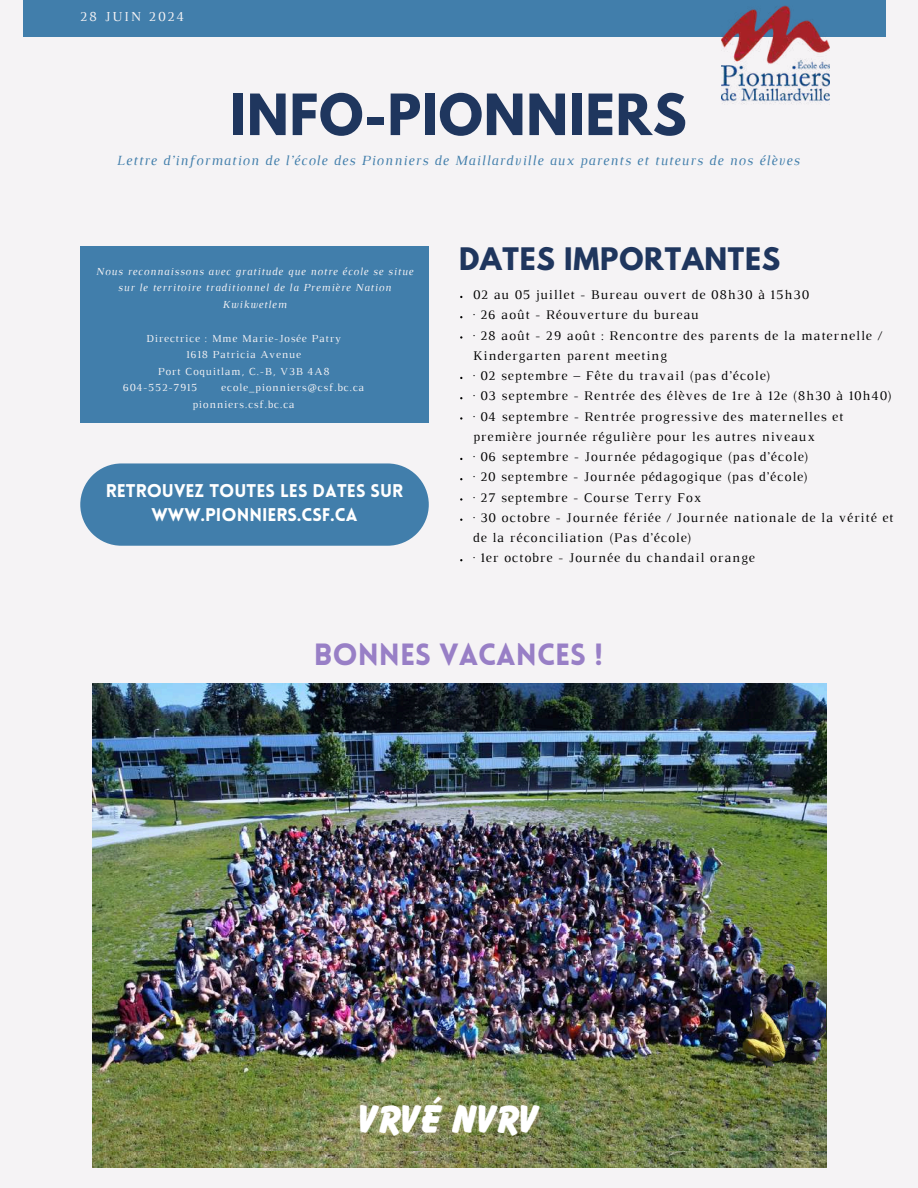
<style>
.page{position:relative;width:918px;height:1188px;background:#f5f3f5}
.page>*{position:absolute;margin:0;border:0;box-sizing:border-box;transform-origin:0 0}
.t1{font:700 50.4px "League Spartan";letter-spacing:.02em;color:#1f365e}
.t2{font:700 expanded 41.55px "Balloon D";color:#fff}
.t3{font:900 30px "Lovelo";color:#987fc6}
.t4{font:700 27.45px "League Spartan";letter-spacing:.03em;color:#1f365e}
.t5{font:900 18px/24.8px "Lovelo";color:#fff;text-align:center}
.t6{font:italic 14.25px "Luthier";letter-spacing:.07em;color:#417eab}
.t7{font:13.95px "Luthier";letter-spacing:.14em;color:#f5f3f5}
.t8{font:13.5px/20.2px "Luthier";letter-spacing:.07em;color:#000}
.t9{font:10.95px/16.5px "Luthier";letter-spacing:.07em;color:#f5f3f5}
.t10{font:italic 10.95px/16.5px "Luthier";letter-spacing:.07em;color:#f5f3f5;text-align:center}
</style>
<div class="page">
<div style="left:24px;top:0;width:862px;height:37px;background:#417eab"></div>
<img style="left:722px;top:5px;width:108px;height:100px">
<div style="left:80px;top:247px;width:349px;height:176px;background:#417eab"></div>
<svg style="left:80px;top:463px;width:349px;height:83px;background:#4b84af"></svg>
<img style="left:93px;top:1150px;width:733px;height:18px">
<img style="left:93px;top:684px;width:733px;height:35px">
<img style="left:93px;top:719px;width:733px;height:431px">
<img style="left:790px;top:958px;width:36px;height:109px">
<img style="left:716px;top:943px;width:74px;height:138px">
<p class="t7" style="left:80px;top:11px;width:106px">28 JUIN 2024</p>
<h1 class="t1" style="left:231px;top:90px;width:458px">INFO-PIONNIERS</h1>
<p class="t6" style="left:116px;top:156px;width:684px">Lettre d’information de l’école des Pionniers de Maillardville aux parents et tuteurs de nos élèves</p>
<p class="t10" style="left:96px;top:264px;width:319px">Nous reconnaissons avec gratitude que notre école se situe sur le territoire traditionnel de la Première Nation<br>Kwikwetlem</p>
<p class="t9" style="left:146px;top:331px;width:196px">Directrice : Mme Marie-Josée Patry</p>
<p class="t9" style="left:186px;top:347px;width:116px">1618 Patricia Avenue</p>
<p class="t9" style="left:158px;top:364px;width:173px">Port Coquitlam, C.-B, V3B 4A8</p>
<p class="t9" style="left:123px;top:380px;width:76px">604-552-7915</p>
<p class="t9" style="left:192px;top:380px;width:173px;text-indent:29px">ecole_pionniers@csf.bc.ca pionniers.csf.bc.ca</p>
<h3 class="t5" style="left:106px;top:480px;width:299px">RETROUVEZ TOUTES LES DATES SUR<br>WWW.PIONNIERS.CSF.CA</h3>
<h3 class="t4" style="left:459px;top:245px;width:323px">DATES IMPORTANTES</h3>
<p class="t8" style="left:473px;top:286px;width:422px">02 au 05 juillet - Bureau ouvert de 08h30 à 15h30<br>· 26 août - Réouverture du bureau<br>· 28 août - 29 août : Rencontre des parents de la maternelle / Kindergarten parent meeting<br>· 02 septembre – Fête du travail (pas d’école)<br>· 03 septembre - Rentrée des élèves de 1re à 12e (8h30 à 10h40) · 04 septembre - Rentrée progressive des maternelles et première journée régulière pour les autres niveaux<br>· 06 septembre - Journée pédagogique (pas d’école)<br>· 20 septembre - Journée pédagogique (pas d’école)<br>· 27 septembre - Course Terry Fox<br>· 30 octobre - Journée fériée / Journée nationale de la vérité et de la réconciliation (Pas d’école)<br>· 1er octobre - Journée du chandail orange</p>
<h3 class="t3" style="left:314px;top:643px;width:290px">BONNES VACANCES !</h3>
<h2 class="t2" style="left:358px;top:1105px;width:183px">2023 - 202</h2>
</div>
